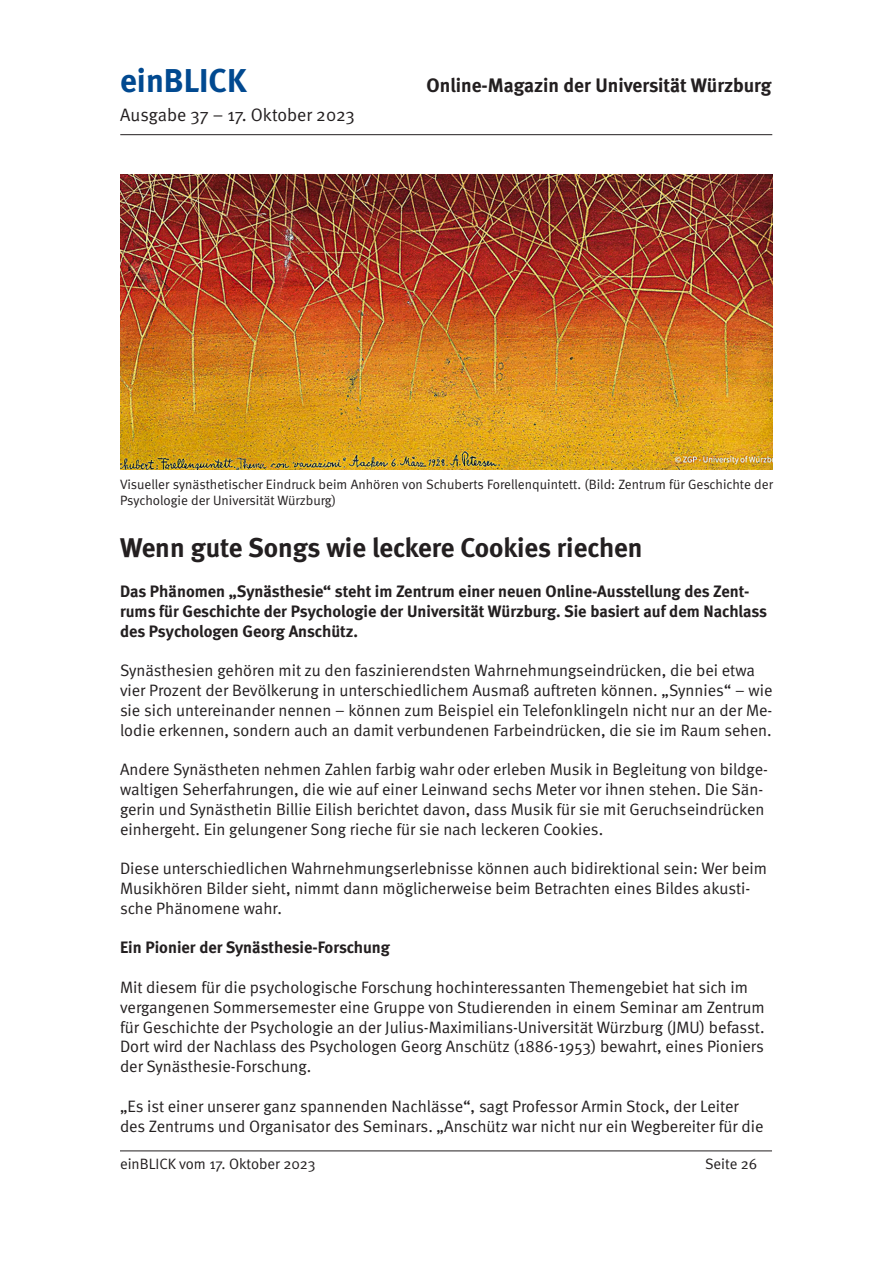
<style>
.page{position:relative;width:893px;height:1263px;background:#fff}
.page>*{position:absolute;margin:0;border:0;box-sizing:border-box;transform-origin:0 0}
.t1{font:700 33px "Meta";color:#014990}
.t2{font:700 27px "Meta";color:#231f20}
.t3{font:700 19.5px "Meta";color:#231f20}
.t4{font:18px "Meta Normal";color:#231f20}
.t5{font:16.5px/19.8px "Meta Normal";color:#231f20}
.t6{font:700 16.5px/19.8px "Meta";color:#231f20}
.t7{font:15px "Meta Normal";color:#231f20}
.t8{font:13.5px/16.2px "Meta Normal";color:#231f20}
</style>
<div class="page">
<hr style="left:120px;top:134px;width:652px;height:1px;background:#231f20">
<hr style="left:120px;top:1150px;width:652px;height:1px;background:#231f20">
<img style="left:120px;top:174px;width:653px;height:296px">
<h1 class="t1" style="left:120px;top:61px;width:128px">einBLICK</h1>
<p class="t3" style="left:427px;top:74px;width:346px">Online-Magazin der Universität Würzburg</p>
<p class="t4" style="left:120px;top:105px;width:236px">Ausgabe 37 – 17. Oktober 2023</p>
<p class="t8" style="left:120px;top:476px;width:654px">Visueller synästhetischer Eindruck beim Anhören von Schuberts Forellenquintett. (Bild: Zentrum für Geschichte der<br>Psychologie der Universität Würzburg)</p>
<h2 class="t2" style="left:120px;top:532px;width:524px">Wenn gute Songs wie leckere Cookies riechen</h2>
<p class="t6" style="left:120px;top:581px;width:648px">Das Phänomen „Synästhesie“ steht im Zentrum einer neuen Online-Ausstellung des Zent&shy;rums für Geschichte der Psychologie der Universität Würzburg. Sie basiert auf dem Nachlass des Psychologen Georg Anschütz.</p>
<p class="t5" style="left:120px;top:660px;width:654px">Synästhesien gehören mit zu den faszinierendsten Wahrnehmungseindrücken, die bei etwa vier Prozent der Bevölkerung in unterschiedlichem Ausmaß auftreten können. „Synnies“ – wie sie sich untereinander nennen – können zum Beispiel ein Telefonklingeln nicht nur an der Me&shy;lodie erkennen, sondern auch an damit verbundenen Farbeindrücken, die sie im Raum sehen.</p>
<p class="t5" style="left:120px;top:759px;width:649px">Andere Synästheten nehmen Zahlen farbig wahr oder erleben Musik in Begleitung von bildge&shy;waltigen Seherfahrungen, die wie auf einer Leinwand sechs Meter vor ihnen stehen. Die Sän&shy;gerin und Synästhetin Billie Eilish berichtet davon, dass Musik für sie mit Geruchseindrücken einhergeht. Ein gelungener Song rieche für sie nach leckeren Cookies.</p>
<p class="t5" style="left:120px;top:858px;width:649px">Diese unterschiedlichen Wahrnehmungserlebnisse können auch bidirektional sein: Wer beim<br>Musikhören Bilder sieht, nimmt dann möglicherweise beim Betrachten eines Bildes akusti&shy;sche Phänomene wahr.</p>
<p class="t6" style="left:120px;top:938px;width:271px">Ein Pionier der Synästhesie-Forschung</p>
<p class="t5" style="left:120px;top:977px;width:646px">Mit diesem für die psychologische Forschung hochinteressanten Themengebiet hat sich im vergangenen Sommersemester eine Gruppe von Studierenden in einem Seminar am Zentrum für Geschichte der Psychologie an der Julius-Maximilians-Universität Würzburg (JMU) befasst.<br>Dort wird der Nachlass des Psychologen Georg Anschütz (1886-1953) bewahrt, eines Pioniers der Synästhesie-Forschung.</p>
<p class="t5" style="left:120px;top:1096px;width:645px">„Es ist einer unserer ganz spannenden Nachlässe“, sagt Professor Armin Stock, der Leiter des Zentrums und Organisator des Seminars. „Anschütz war nicht nur ein Wegbereiter für die</p>
<p class="t7" style="left:120px;top:1155px;width:197px">einBLICK vom 17. Oktober 2023</p>
<p class="t7" style="left:705px;top:1155px;width:54px">Seite 26</p>
</div>
